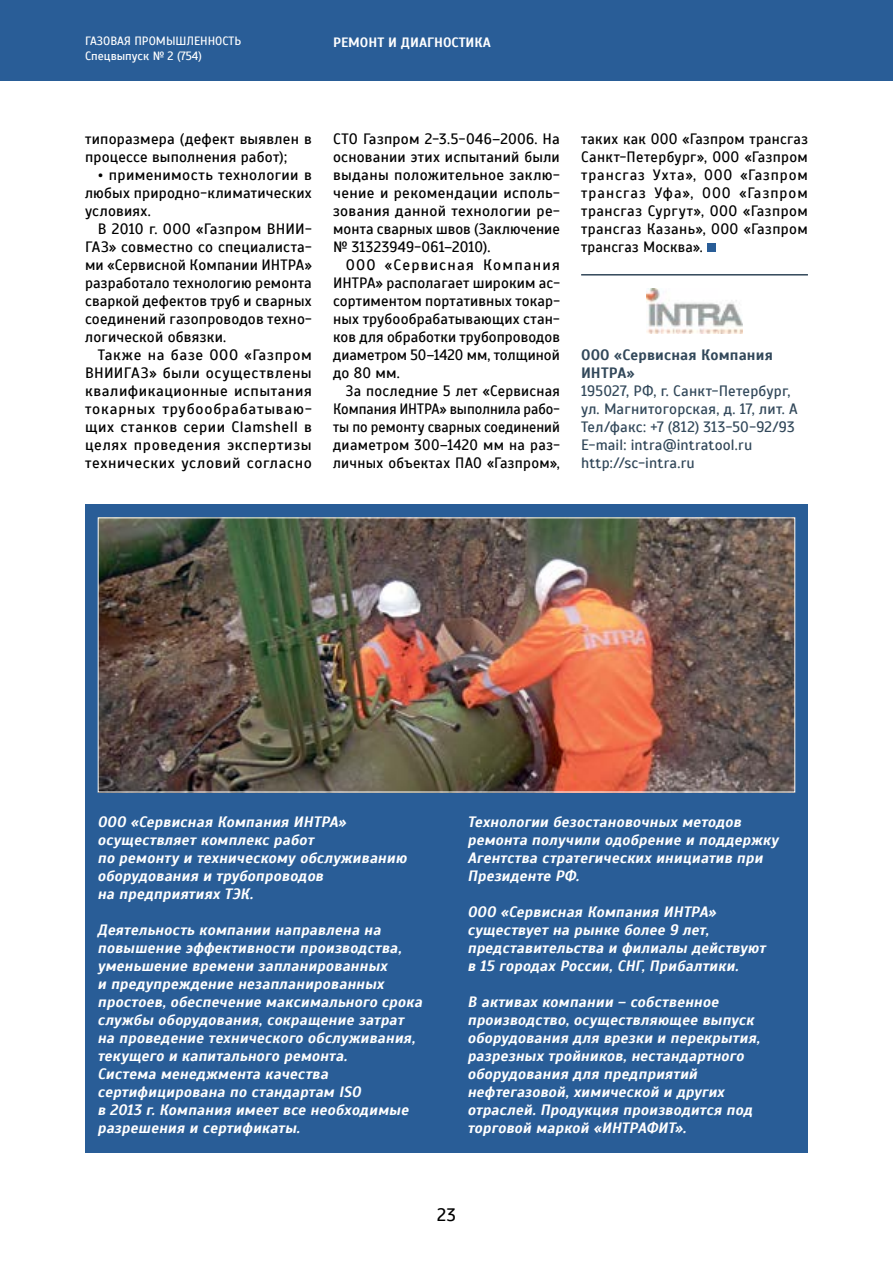
<style>
.page{position:relative;width:893px;height:1263px;background:#fff}
.page>*{position:absolute;margin:0;border:0;box-sizing:border-box;transform-origin:0 0}
.t1{font:18px "Scada";color:#000}
.t2{font:15px/18px "Scada";letter-spacing:.015em;color:#000;text-align:justify}
.t3{font:italic 700 15px/18px "Scada";letter-spacing:.015em;color:#fff}
.t4{font:15px/18px "Scada";letter-spacing:.015em;color:#32485a}
.t5{font:700 15px/18px "Scada";letter-spacing:.01em;color:#32485a}
.t6{font:700 13.5px "Scada";color:#fff}
.t7{font:12px/14.4px "Scada";color:#fff}
</style>
<div class="page">
<div style="left:0;top:0;width:893px;height:81px;background:#295d97"></div>
<div style="left:707px;top:243px;width:9px;height:9px;background:#295d97"></div>
<hr style="left:581px;top:274px;width:227px;height:2px;background:#32485a">
<img style="left:646px;top:288px;width:97px;height:46px">
<div style="left:85px;top:504px;width:723px;height:649px;background:#295d97"></div>
<img style="left:100px;top:519px;width:693px;height:271px">
<p class="t7" style="left:85px;top:34px;width:158px">ГАЗОВАЯ ПРОМЫШЛЕННОСТЬ<br>Спецвыпуск № 2 (754)</p>
<p class="t6" style="left:333px;top:34px;width:159px">РЕМОНТ И ДИАГНОСТИКА</p>
<p class="t2" style="left:85px;top:130px;width:228px">типоразмера (дефект выявлен в процессе выполнения работ);</p>
<p class="t2" style="left:85px;top:166px;width:228px;text-indent:13px">• применимость технологии в любых природно-климатических условиях.</p>
<p class="t2" style="left:85px;top:220px;width:228px;text-indent:13px">В 2010 г. ООО «Газпром ВНИИ-ГАЗ» совместно со специалиста&shy;ми «Сервисной Компании ИНТРА» разработало технологию ремонта сваркой дефектов труб и сварных соединений газопроводов техно&shy;логической обвязки.</p>
<p class="t2" style="left:85px;top:346px;width:228px;text-indent:13px">Также на базе ООО «Газпром ВНИИГАЗ» были осуществлены квалификационные испытания токарных трубообрабатываю&shy;щих станков серии Clamshell в целях проведения экспертизы технических условий согласно</p>
<p class="t2" style="left:333px;top:130px;width:228px">СТО Газпром 2-3.5-046–2006. На основании этих испытаний были выданы положительное заклю&shy;чение и рекомендации исполь&shy;зования данной технологии ре&shy;монта сварных швов (Заключение № 31323949-061–2010).</p>
<p class="t2" style="left:333px;top:256px;width:228px;text-indent:13px">ООО «Сервисная Компания ИНТРА» располагает широким ас&shy;сортиментом портативных токар&shy;ных трубообрабатывающих стан&shy;ков для обработки трубопроводов диаметром 50–1420 мм, толщиной до 80 мм.</p>
<p class="t2" style="left:333px;top:382px;width:228px;text-indent:13px">За последние 5 лет «Сервисная Компания ИНТРА» выполнила рабо&shy;ты по ремонту сварных соединений диаметром 300–1420 мм на раз&shy;личных объектах ПАО «Газпром»,</p>
<p class="t2" style="left:581px;top:130px;width:228px">таких как ООО «Газпром трансгаз Санкт-Петербург», ООО «Газпром трансгаз Ухта», ООО «Газпром трансгаз Уфа», ООО «Газпром трансгаз Сургут», ООО «Газпром трансгаз Казань», ООО «Газпром трансгаз Москва».</p>
<p class="t5" style="left:581px;top:346px;width:193px">ООО «Сервисная Компания<br>ИНТРА»</p>
<p class="t4" style="left:581px;top:382px;width:218px">195027, РФ, г. Санкт-Петербург, ул. Магнитогорская, д. 17, лит. А<br>Тел/факс: +7 (812) 313-50-92/93<br>E-mail: intra@intratool.ru http://sc-intra.ru</p>
<p class="t3" style="left:98px;top:813px;width:311px">ООО «Сервисная Компания ИНТРА» осуществляет комплекс работ<br>по ремонту и техническому обслуживанию оборудования и трубопроводов<br>на предприятиях ТЭК.</p>
<p class="t3" style="left:98px;top:921px;width:326px">Деятельность компании направлена на повышение эффективности производства, уменьшение времени запланированных<br>и предупреждение незапланированных простоев, обеспечение максимального срока службы оборудования, сокращение затрат на проведение технического обслуживания, текущего и капитального ремонта.<br>Система менеджмента качества сертифицирована по стандартам ISO<br>в 2013 г. Компания имеет все необходимые разрешения и сертификаты.</p>
<p class="t3" style="left:468px;top:813px;width:313px">Технологии безостановочных методов ремонта получили одобрение и поддержку Агентства стратегических инициатив при Президенте РФ.</p>
<p class="t3" style="left:468px;top:903px;width:300px">ООО «Сервисная Компания ИНТРА» существует на рынке более 9 лет, представительства и филиалы действуют в 15 городах России, СНГ, Прибалтики.</p>
<p class="t3" style="left:468px;top:993px;width:294px">В активах компании – собственное производство, осуществляющее выпуск оборудования для врезки и перекрытия, разрезных тройников, нестандартного оборудования для предприятий нефтегазовой, химической и других отраслей. Продукция производится под торговой маркой «ИНТРАФИТ».</p>
<p class="t1" style="left:437px;top:1204px;width:20px">23</p>
</div>
